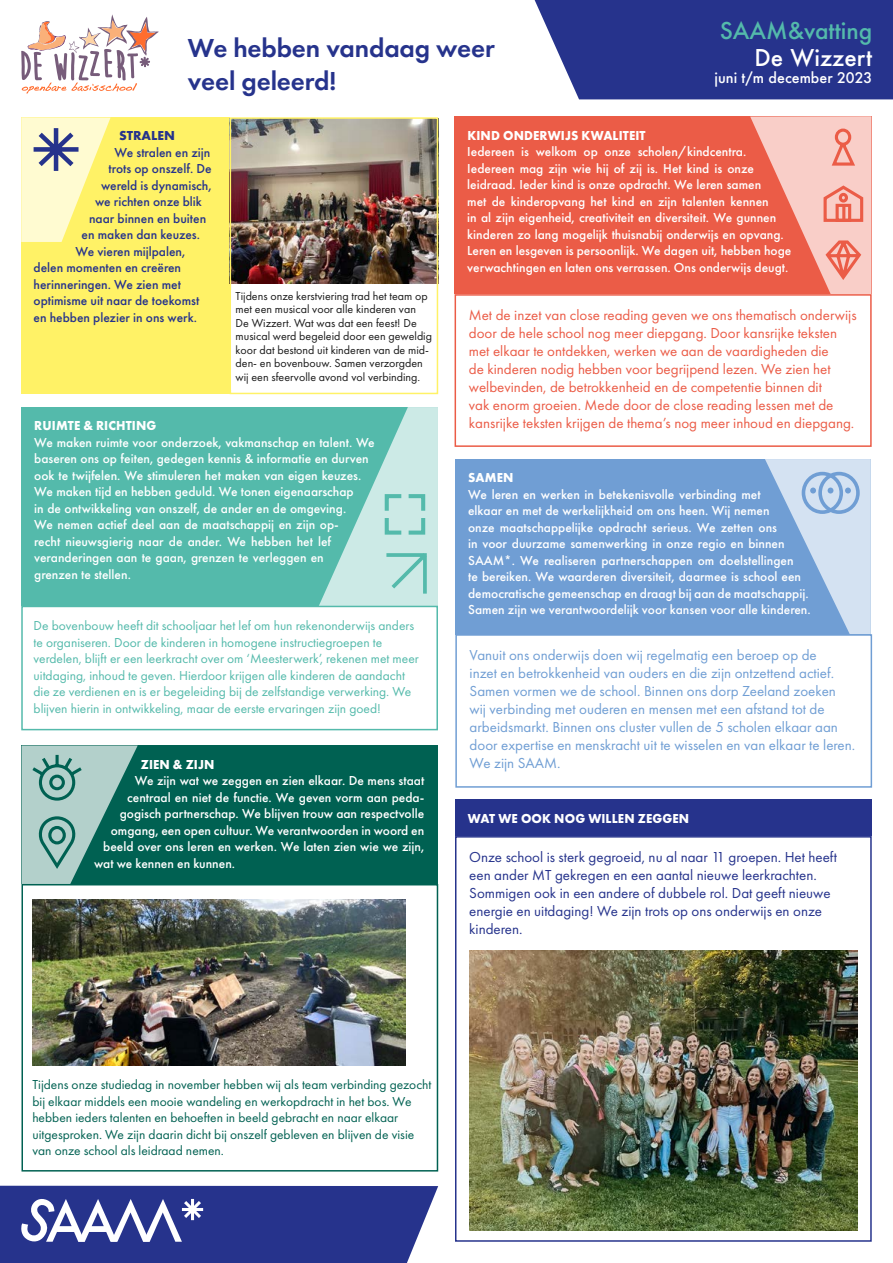
<style>
.page{position:relative;width:893px;height:1263px;background:#fff}
.page>*{position:absolute;margin:0;border:0;box-sizing:border-box;transform-origin:0 0}
.t1{font:600 27px/33px "Futura PT";letter-spacing:-.005em;color:#26338c}
.t2{font:500 22.5px "Futura";color:#54baab}
.t3{font:500 22.5px "Futura";color:#fff}
.t4{font:15px/18px "Futura PT";color:#eb5c47}
.t5{font:15px/18px "Futura PT";color:#709ed4}
.t6{font:15px/18px "Futura PT";color:#26338c}
.t7{font:500 14.25px "Futura";color:#fff}
.t8{font:500 13.5px/16.5px "Futura PT";color:#fff}
.t9{font:13.5px/16.5px "Futura PT";color:#54baab}
.t10{font:13.5px/16.5px "Futura PT";color:#006152}
.t11{font:500 13.5px "Futura PT";color:#26338c}
.t12{font:700 13.5px "Futura PT";letter-spacing:.01em;color:#fff;scale:.95 1}
.t13{font:700 13.5px "Futura PT";color:#26338c}
.t14{font:12px/13.5px "Futura PT";color:#000}
</style>
<div class="page">
<div style="left:455px;top:836px;width:417px;height:406px;border:2px solid #26338c"></div>
<div style="left:455px;top:800px;width:417px;height:36px;background:#26338c"></div>
<div style="left:455px;top:117px;width:417px;height:177px;background:#eb5c47"></div>
<svg style="left:750px;top:116px;width:121px;height:178px"></svg>
<div style="left:839px;top:193px;width:9px;height:10px;border:3px solid #eb5c47;border-radius:50%"></div>
<div style="left:836px;top:204px;width:15px;height:18px;border:3px solid #eb5c47"></div>
<hr style="left:842px;top:206px;width:3px;height:14px;background:#eb5c47">
<div style="left:455px;top:294px;width:417px;height:153px;border:2px solid #eb5c47"></div>
<div style="left:535px;top:0;width:358px;height:99px;background:#26338c"></div>
<svg style="left:0;top:1186px;width:438px;height:77px;background:#3e4998"></svg>
<div style="left:455px;top:459px;width:416px;height:175px;background:#709ed4"></div>
<svg style="left:765px;top:459px;width:106px;height:175px"></svg>
<div style="left:455px;top:634px;width:417px;height:154px;border:2px solid #709ed4"></div>
<svg style="left:21px;top:14px;width:138px;height:80px"></svg>
<div style="left:22px;top:407px;width:416px;height:198px;background:#54baab"></div>
<svg style="left:319px;top:407px;width:119px;height:199px"></svg>
<div style="left:21px;top:606px;width:417px;height:124px;border:2px solid #54baab"></div>
<div style="left:22px;top:745px;width:416px;height:139px;background:#006152"></div>
<div style="left:22px;top:884px;width:416px;height:287px;border:2px solid #006152"></div>
<svg style="left:22px;top:745px;width:116px;height:139px"></svg>
<div style="left:21px;top:117px;width:209px;height:277px;background:#fff266"></div>
<svg style="left:21px;top:117px;width:90px;height:125px"></svg>
<img style="left:233px;top:120px;width:202px;height:163px">
<div style="left:230px;top:117px;width:208px;height:277px;border:2px solid #fff266"></div>
<div style="left:231px;top:291px;width:205px;height:99px;background:#fff"></div>
<img style="left:33px;top:900px;width:372px;height:166px">
<img style="left:469px;top:950px;width:388px;height:280px">
<h1 class="t1" style="left:188px;top:31px;width:308px">We hebben vandaag weer veel geleerd!</h1>
<h2 class="t2" style="left:720px;top:15px;width:154px">SAAM&amp;vatting</h2>
<h2 class="t3" style="left:755px;top:42px;width:119px">De Wizzert</h2>
<p class="t7" style="left:715px;top:68px;width:159px">juni t/m december 2023</p>
<p class="t13" style="left:119px;top:127px;width:57px">STRALEN</p>
<p class="t11" style="left:115px;top:144px;width:97px">We stralen en zijn</p>
<p class="t11" style="left:109px;top:161px;width:105px">trots op onszelf. De</p>
<p class="t11" style="left:101px;top:177px;width:112px">wereld is dynamisch,</p>
<p class="t11" style="left:95px;top:194px;width:108px">we richten onze blik</p>
<p class="t11" style="left:89px;top:210px;width:119px">naar binnen en buiten</p>
<p class="t11" style="left:82px;top:227px;width:120px">en maken dan keuzes.</p>
<p class="t11" style="left:76px;top:243px;width:111px">We vieren mijlpalen,</p>
<p class="t11" style="left:34px;top:260px;width:149px">delen momenten en creëren</p>
<p class="t11" style="left:34px;top:276px;width:149px">herinneringen. We zien met</p>
<p class="t11" style="left:34px;top:293px;width:167px">optimisme uit naar de toekomst</p>
<p class="t11" style="left:34px;top:309px;width:165px">en hebben plezier in ons werk.</p>
<p class="t14" style="left:236px;top:289px;width:198px">Tijdens onze kerstviering trad het team op met een musical voor alle kinderen van De Wizzert. Wat was dat een feest! De musical werd begeleid door een geweldig koor dat bestond uit kinderen van de mid&shy;den- en bovenbouw. Samen verzorgden wij een sfeervolle avond vol verbinding.</p>
<p class="t12" style="left:34px;top:417px;width:130px">RUIMTE &amp; RICHTING</p>
<p class="t8" style="left:34px;top:434px;width:342px">We maken ruimte voor onderzoek, vakmanschap en talent. We baseren ons op feiten, gedegen kennis &amp; informatie en durven ook te twijfelen. We stimuleren het maken van eigen keuzes.<br>We maken tijd en hebben geduld. We tonen eigenaarschap<br>in de ontwikkeling van onszelf, de ander en de omgeving.<br>We nemen actief deel aan de maatschappij en zijn op-<br>recht nieuwsgierig naar de ander. We hebben het lef veranderingen aan te gaan, grenzen te verleggen en<br>grenzen te stellen.</p>
<p class="t9" style="left:34px;top:617px;width:387px">De bovenbouw heeft dit schooljaar het lef om hun rekenonderwijs anders te organiseren. Door de kinderen in homogene instructiegroepen te verdelen, blijft er een leerkracht over om ‘Meesterwerk’, rekenen met meer uitdaging, inhoud te geven. Hierdoor krijgen alle kinderen de aandacht die ze verdienen en is er begeleiding bij de zelfstandige verwerking. We blijven hierin in ontwikkeling, maar de eerste ervaringen zijn goed!</p>
<p class="t12" style="left:141px;top:755px;width:79px">ZIEN &amp; ZIJN</p>
<p class="t8" style="left:135px;top:772px;width:291px">We zijn wat we zeggen en zien elkaar. De mens staat</p>
<p class="t8" style="left:127px;top:789px;width:299px">centraal en niet de functie. We geven vorm aan peda-</p>
<p class="t8" style="left:120px;top:805px;width:306px">gogisch partnerschap. We blijven trouw aan respectvolle</p>
<p class="t8" style="left:111px;top:822px;width:315px">omgang, een open cultuur. We verantwoorden in woord en</p>
<p class="t8" style="left:103px;top:838px;width:323px">beeld over ons leren en werken. We laten zien wie we zijn,</p>
<p class="t8" style="left:94px;top:855px;width:142px">wat we kennen en kunnen.</p>
<p class="t12" style="left:467px;top:127px;width:189px">KIND ONDERWIJS KWALITEIT</p>
<p class="t8" style="left:467px;top:144px;width:326px">Iedereen is welkom op onze scholen/kindcentra.<br>Iedereen mag zijn wie hij of zij is. Het kind is onze leidraad. Ieder kind is onze opdracht. We leren samen<br>met de kinderopvang het kind en zijn talenten kennen<br>in al zijn eigenheid, creativiteit en diversiteit. We gunnen kinderen zo lang mogelijk thuisnabij onderwijs en opvang.<br>Leren en lesgeven is persoonlijk. We dagen uit, hebben hoge verwachtingen en laten ons verrassen. Ons onderwijs deugt.</p>
<p class="t4" style="left:469px;top:306px;width:389px">Met de inzet van close reading geven we ons thematisch onderwijs door de hele school nog meer diepgang. Door kansrijke teksten met elkaar te ontdekken, werken we aan de vaardigheden die<br>de kinderen nodig hebben voor begrijpend lezen. We zien het welbevinden, de betrokkenheid en de competentie binnen dit<br>vak enorm groeien. Mede door de close reading lessen met de kansrijke teksten krijgen de thema’s nog meer inhoud en diepgang.</p>
<p class="t12" style="left:468px;top:469px;width:49px">SAMEN</p>
<p class="t8" style="left:468px;top:486px;width:344px">We leren en werken in betekenisvolle verbinding met<br>elkaar en met de werkelijkheid om ons heen. Wij nemen<br>onze maatschappelijke opdracht serieus. We zetten ons<br>in voor duurzame samenwerking in onze regio en binnen SAAM*. We realiseren partnerschappen om doelstellingen<br>te bereiken. We waarderen diversiteit, daarmee is school een democratische gemeenschap en draagt bij aan de maatschappij.<br>Samen zijn we verantwoordelijk voor kansen voor alle kinderen.</p>
<p class="t5" style="left:470px;top:646px;width:387px">Vanuit ons onderwijs doen wij regelmatig een beroep op de<br>inzet en betrokkenheid van ouders en die zijn ontzettend actief.<br>Samen vormen we de school. Binnen ons dorp Zeeland zoeken wij verbinding met ouderen en mensen met een afstand tot de arbeidsmarkt. Binnen ons cluster vullen de 5 scholen elkaar aan door expertise en menskracht uit te wisselen en van elkaar te leren.<br>We zijn SAAM.</p>
<p class="t12" style="left:468px;top:809px;width:235px">WAT WE OOK NOG WILLEN ZEGGEN</p>
<p class="t6" style="left:469px;top:848px;width:369px">Onze school is sterk gegroeid, nu al naar 11 groepen. Het heeft een ander MT gekregen en een aantal nieuwe leerkrachten.<br>Sommigen ook in een andere of dubbele rol. Dat geeft nieuwe energie en uitdaging! We zijn trots op ons onderwijs en onze kinderen.</p>
<p class="t10" style="left:32px;top:1076px;width:401px">Tijdens onze studiedag in november hebben wij als team verbinding gezocht bij elkaar middels een mooie wandeling en werkopdracht in het bos. We hebben ieders talenten en behoeften in beeld gebracht en naar elkaar uitgesproken. We zijn daarin dicht bij onszelf gebleven en blijven de visie van onze school als leidraad nemen.</p>
</div>
